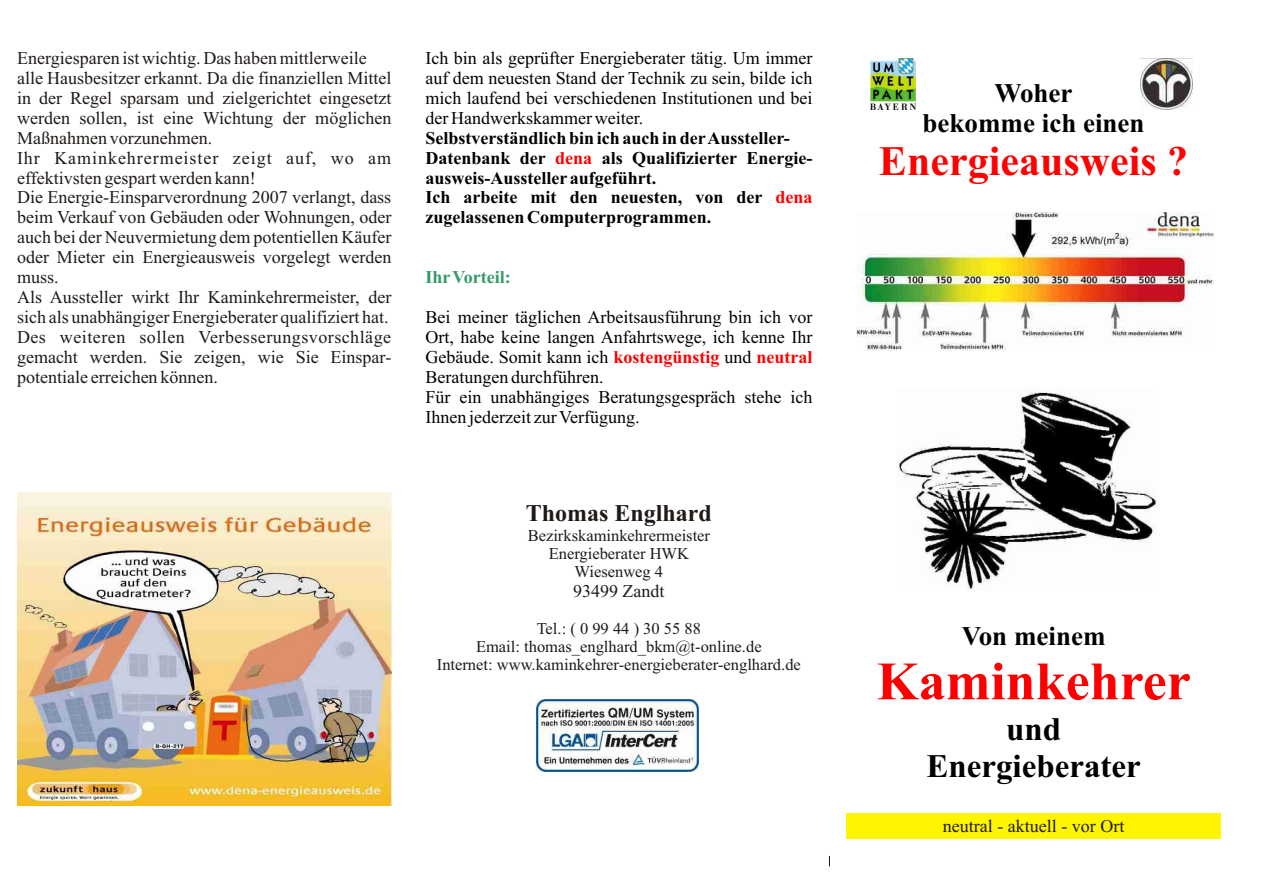
<style>
.page{position:relative;width:1265px;height:894px;background:#fff}
.page>*{position:absolute;margin:0;border:0;box-sizing:border-box;transform-origin:0 0}
.t1{font:700 54px "Times New Roman";color:#f00}
.t2{font:700 42px "Times New Roman";color:#f00}
.t3{font:700 33px/36.6px "Times New Roman";color:#000;text-align:center}
.t4{font:700 27px/29.8px "Times New Roman";color:#000;text-align:center}
.t5{font:700 24px "Times New Roman";color:#1f1a17}
.t6{font:18px/20px "Times New Roman";color:#1f1a17}
.t7{font:18px/20px "Times New Roman";color:#000;text-align:justify}
.t8{font:700 18px/20px "Times New Roman";color:#000}
.t9{font:700 18px "Times New Roman";color:#396}
.t10{font:700 18px "Times New Roman";color:#f00}
.t11{font:16.5px/18.3px "Times New Roman";color:#1f1a17;text-align:center}
.s1{font-weight:700;color:#f00}
</style>
<div class="page">
<img style="left:899px;top:391px;width:258px;height:199px">
<img style="left:856px;top:212px;width:357px;height:138px">
<img style="left:870px;top:59px;width:45px;height:51px">
<img style="left:1140px;top:58px;width:52px;height:52px">
<img style="left:17px;top:493px;width:374px;height:313px">
<img style="left:536px;top:700px;width:162px;height:72px">
<div style="left:846px;top:813px;width:374px;height:26px;background:#fff500"></div>
<p class="t6" style="left:17px;top:50px;width:376px">Energiesparen ist wichtig. Das haben mittlerweile alle Hausbesitzer erkannt. Da die finanziellen Mittel in der Regel sparsam und zielgerichtet eingesetzt werden sollen, ist eine Wichtung der möglichen Maßnahmen vorzunehmen.<br>Ihr Kaminkehrermeister zeigt auf, wo am effektivsten gespart werden kann!<br>Die Energie-Einsparverordnung 2007 verlangt, dass beim Verkauf von Gebäuden oder Wohnungen, oder auch bei der Neuvermietung dem potentiellen Käufer oder Mieter ein Energieausweis vorgelegt werden muss.<br>Als Aussteller wirkt Ihr Kaminkehrermeister, der sich als unabhängiger Energieberater qualifiziert hat.<br>Des weiteren sollen Verbesserungsvorschläge gemacht werden. Sie zeigen, wie Sie Einspar&shy;potentiale erreichen können.</p>
<p class="t7" style="left:425px;top:50px;width:388px">Ich bin als geprüfter Energieberater tätig. Um immer auf dem neuesten Stand der Technik zu sein, bilde ich mich laufend bei verschiedenen Institutionen und bei der Handwerkskammer weiter.</p>
<p class="t8" style="left:425px;top:130px;width:366px">Selbstverständlich bin ich auch in derAussteller-<br>Datenbank der</p>
<p class="t8" style="left:425px;top:149px;width:388px;text-indent:176px">als Qualifizierter Energie&shy;ausweis-Aussteller aufgeführt.<br>Ich arbeite mit den neuesten, von der zugelassenen Computerprogrammen.</p>
<p class="t10" style="left:555px;top:151px;width:39px">dena</p>
<p class="t10" style="left:775px;top:191px;width:39px">dena</p>
<p class="t9" style="left:425px;top:271px;width:87px">Ihr Vorteil:</p>
<p class="t7" style="left:425px;top:309px;width:388px;text-align:left">Bei meiner täglichen Arbeitsausführung bin ich vor Ort, habe keine langen Anfahrtswege, ich kenne Ihr Gebäude. Somit kann ich <span class="s1">kostengünstig</span> und <span class="s1">neutral </span>Beratungen durchführen.<br>Für ein unabhängiges Beratungsgespräch stehe ich Ihnen jederzeit zur Verfügung.</p>
<h3 class="t5" style="left:526px;top:505px;width:188px">Thomas Englhard</h3>
<p class="t11" style="left:527px;top:528px;width:184px">Bezirkskaminkehrermeister<br>Energieberater HWK<br>Wiesenweg 4</p>
<p class="t6" style="left:573px;top:583px;width:93px">93499 Zandt</p>
<p class="t11" style="left:437px;top:621px;width:365px">Tel.: ( 0 99 44 ) 30 55 88<br>Email: thomas_englhard_bkm@t-online.de<br>Internet: www.kaminkehrer-energieberater-englhard.de</p>
<h3 class="t4" style="left:922px;top:81px;width:223px">Woher<br>bekomme ich einen</h3>
<h2 class="t2" style="left:879px;top:147px;width:311px">Energieausweis ?</h2>
<h3 class="t4" style="left:961px;top:624px;width:145px">Von meinem</h3>
<h1 class="t1" style="left:876px;top:663px;width:315px">Kaminkehrer</h1>
<h3 class="t3" style="left:926px;top:714px;width:216px">und<br>Energieberater</h3>
<p class="t6" style="left:943px;top:818px;width:183px">neutral - aktuell - vor Ort</p>
</div>
